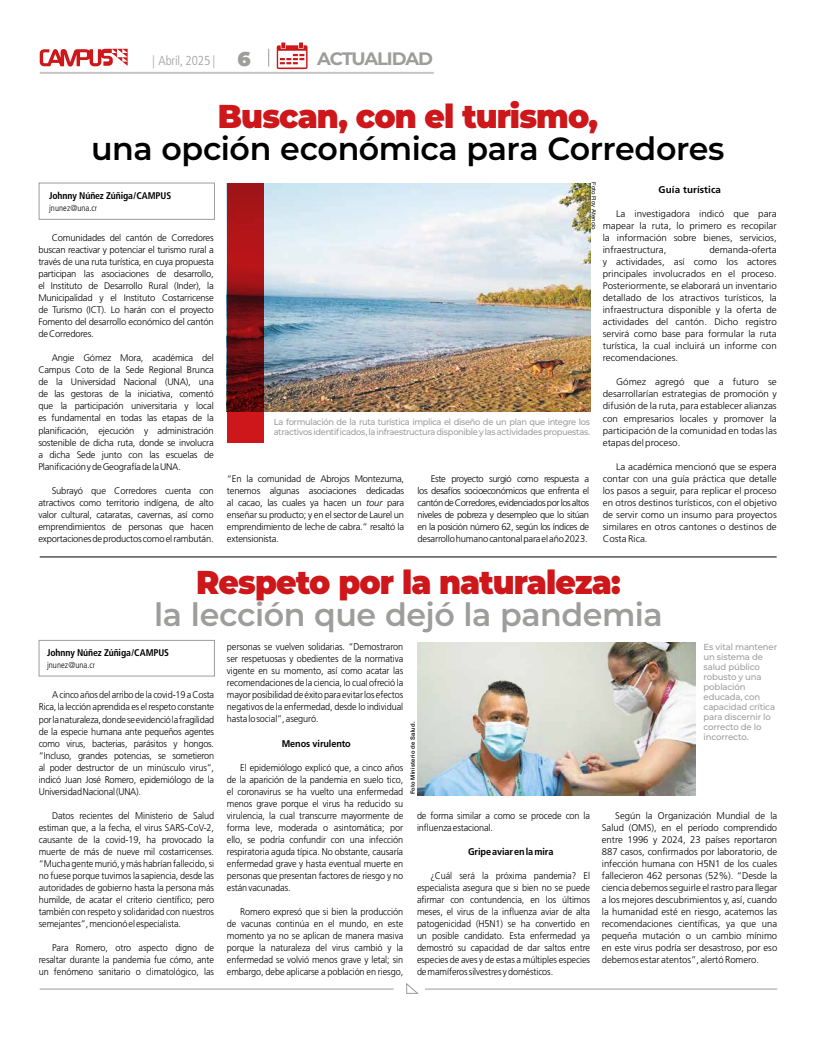
<style>
.page{position:relative;width:817px;height:1044px;background:#fff}
.page>*{position:absolute;margin:0;border:0;box-sizing:border-box;transform-origin:0 0}
.t1{font:900 33px "Montserrat";letter-spacing:-.03em;color:#cd171a;scale:.95 1}
.t2{font:600 32px "Montserrat";letter-spacing:-.015em;color:#000}
.t3{font:600 32px "Montserrat";letter-spacing:-.015em;color:#9d9d9c}
.t4{font:700 18px "Montserrat";letter-spacing:-.065em;color:#9d9d9c}
.t5{font:300 condensed 13px "Frutiger";letter-spacing:-.01em;color:#9d9d9c}
.t6{font:300 9.7px/12px "Frutiger";letter-spacing:-.01em;color:#000;text-align:justify;scale:.94 1}
.t7{font:300 9.7px/12px "Frutiger";letter-spacing:-.01em;color:#000;text-align:justify}
.t8{font:700 condensed 9.7px "Frutiger";letter-spacing:-.005em;color:#000}
.t9{font:700 9.7px "Frutiger";letter-spacing:-.01em;color:#000;scale:.94 1}
.t10{font:700 9.7px "Frutiger";letter-spacing:.01em;color:#000}
.t11{font:300 9.5px/12px "Frutiger";letter-spacing:-.02em;color:#000;text-align:justify}
.t12{font:500 8.7px/9.7px "Montserrat";letter-spacing:-.03em;color:#9d9d9c;scale:.95 1}
.t13{font:500 8.7px/10px "Montserrat";letter-spacing:-.03em;color:#9d9d9c}
.t14{font:300 condensed 8.7px "Frutiger";letter-spacing:.005em;color:#000}
.t15{font:6px "Helvetica Neue";letter-spacing:.02em;color:#000}
.t16{font:500 5.8px "Helvetica Neue";letter-spacing:.045em;color:#000}
.s1{font-family:"Montserrat";font-weight:900;font-stretch:normal;font-size:20px}
.s2{font-style:italic}
</style>
<div class="page">
<svg style="left:268px;top:49px;width:1px;height:18px"></svg>
<hr style="left:40px;top:72px;width:394px;height:2px;background:#c6c6c6">
<svg style="left:276px;top:42px;width:31px;height:27px"></svg>
<svg style="left:40px;top:49px;width:88px;height:18px"></svg>
<hr style="left:40px;top:988px;width:353px;height:1px;background:#9d9d9c">
<hr style="left:425px;top:988px;width:352px;height:1px;background:#9d9d9c">
<svg style="left:406px;top:983px;width:12px;height:11px"></svg>
<hr style="left:40px;top:556px;width:736px;height:1px;background:#000">
<div style="left:39px;top:640px;width:176px;height:36px;border:1px solid #9d9d9c"></div>
<div style="left:39px;top:183px;width:176px;height:36px;border:1px solid #9d9d9c"></div>
<img style="left:264px;top:183px;width:326px;height:228px">
<svg style="left:227px;top:183px;width:37px;height:259px;background:#8d1114"></svg>
<img style="left:417px;top:642px;width:277px;height:152px">
<h3 class="t5" style="left:152px;top:53px;width:100px">| Abril, 2025 | <span class="s1">6</span></h3>
<h3 class="t4" style="left:317px;top:46px;width:117px">ACTUALIDAD</h3>
<h1 class="t1" style="left:218px;top:92px;width:401px">Buscan, con el turismo,</h1>
<h2 class="t2" style="left:91px;top:126px;width:634px">una opción económica para Corredores</h2>
<p class="t10" style="left:658px;top:184px;width:64px">Guía turística</p>
<p class="t11" style="left:602px;top:208px;width:175px;text-indent:13px">La investigadora indicó que para mapear la ruta, lo primero es recopilar la información sobre bienes, servicios, infraestructura,</p>
<p class="t15" style="left:598px;top:182px;width:49px;rotate:90deg">Foto Roy Atencio</p>
<p class="t8" style="left:49px;top:190px;width:123px">Johnny Núñez Zúñiga/CAMPUS</p>
<p class="t14" style="left:49px;top:203px;width:50px">jnunez@una.cr</p>
<p class="t11" style="left:38px;top:232px;width:177px;text-indent:13px">Comunidades del cantón de Corredores buscan reactivar y potenciar el turismo rural a través de una ruta turística, en cuya propuesta participan las asociaciones de desarrollo, el Instituto de Desarrollo Rural (Inder), la Municipalidad y el Instituto Costarricense de Turismo (ICT). Lo harán con el proyecto Fomento del desarrollo económico del cantón de Corredores.</p>
<p class="t11" style="left:38px;top:352px;width:177px;text-indent:13px">Angie Gómez Mora, académica del Campus Coto de la Sede Regional Brunca de la Universidad Nacional (UNA), una de las gestoras de la iniciativa, comentó que la participación universitaria y local es fundamental en todas las etapas de la planificación, ejecución y administración sostenible de dicha ruta, donde se involucra a dicha Sede junto con las escuelas de Planificación y de Geografía de la UNA.</p>
<p class="t11" style="left:38px;top:484px;width:177px;text-indent:13px">Subrayó que Corredores cuenta con atractivos como territorio indígena, de alto valor cultural, cataratas, cavernas, así como emprendimientos de personas que hacen exportaciones de productos como el rambután.</p>
<p class="t11" style="left:602px;top:244px;width:175px;text-indent:106px">demanda-oferta y actividades, así como los actores principales involucrados en el proceso.<br>Posteriormente, se elaborará un inventario detallado de los atractivos turísticos, la infraestructura disponible y la oferta de actividades del cantón. Dicho registro servirá como base para formular la ruta turística, la cual incluirá un informe con recomendaciones.</p>
<p class="t11" style="left:602px;top:376px;width:175px;text-indent:13px">Gómez agregó que a futuro se desarrollarían estrategias de promoción y difusión de la ruta, para establecer alianzas con empresarios locales y promover la participación de la comunidad en todas las etapas del proceso.</p>
<p class="t11" style="left:602px;top:460px;width:175px;text-indent:13px">La académica mencionó que se espera contar con una guía práctica que detalle los pasos a seguir, para replicar el proceso en otros destinos turísticos, con el objetivo de servir como un insumo para proyectos similares en otros cantones o destinos de Costa Rica.</p>
<p class="t12" style="left:274px;top:417px;width:334px">La formulación de la ruta turística implica el diseño de un plan que integre los atractivos identificados, la infraestructura disponible y las actividades propuestas.</p>
<p class="t11" style="left:227px;top:472px;width:179px">“En la comunidad de Abrojos Montezuma, tenemos algunas asociaciones dedicadas al cacao, las cuales ya hacen un <span class="s2">tour</span> para enseñar su producto; y en el sector de Laurel un emprendimiento de leche de cabra.” resaltó la extensionista.</p>
<p class="t11" style="left:417px;top:472px;width:173px;text-indent:13px">Este proyecto surgió como respuesta a los desafíos socioeconómicos que enfrenta el cantón de Corredores, evidenciados por los altos niveles de pobreza y desempleo que lo sitúan en la posición número 62, según los índices de desarrollo humano cantonal para el año 2023.</p>
<h1 class="t1" style="left:196px;top:557px;width:448px">Respeto por la naturaleza:</h1>
<h2 class="t3" style="left:154px;top:591px;width:509px">la lección que dejó la pandemia</h2>
<p class="t8" style="left:47px;top:646px;width:123px">Johnny Núñez Zúñiga/CAMPUS</p>
<p class="t14" style="left:47px;top:659px;width:50px">jnunez@una.cr</p>
<p class="t6" style="left:39px;top:689px;width:188px;text-indent:13px">A cinco años del arribo de la covid-19 a Costa Rica, la lección aprendida es el respeto constante por la naturaleza, donde se evidenció la fragilidad de la especie humana ante pequeños agentes como virus, bacterias, parásitos y hongos. “Incluso, grandes potencias, se sometieron al poder destructor de un minúsculo virus”, indicó Juan José Romero, epidemiólogo de la Universidad Nacional (UNA).</p>
<p class="t6" style="left:39px;top:809px;width:188px;text-indent:13px">Datos recientes del Ministerio de Salud estiman que, a la fecha, el virus SARS-CoV-2, causante de la covid-19, ha provocado la muerte de más de nueve mil costarricenses. “Mucha gente murió, y más habrían fallecido, si no fuese porque tuvimos la sapiencia, desde las autoridades de gobierno hasta la persona más humilde, de acatar el criterio científico; pero también con respeto y solidaridad con nuestros semejantes”, mencionó el especialista.</p>
<p class="t6" style="left:39px;top:941px;width:188px;text-indent:13px">Para Romero, otro aspecto digno de resaltar durante la pandemia fue cómo, ante un fenómeno sanitario o climatológico, las</p>
<p class="t6" style="left:227px;top:641px;width:189px">personas se vuelven solidarias. “Demostraron ser respetuosas y obedientes de la normativa vigente en su momento, así como acatar las recomendaciones de la ciencia, lo cual ofreció la mayor posibilidad de éxito para evitar los efectos negativos de la enfermedad, desde lo individual hasta lo social”, aseguró.</p>
<p class="t9" style="left:281px;top:737px;width:75px">Menos virulento</p>
<p class="t6" style="left:227px;top:761px;width:189px;text-indent:13px">El epidemiólogo explicó que, a cinco años de la aparición de la pandemia en suelo tico, el coronavirus se ha vuelto una enfermedad menos grave porque el virus ha reducido su virulencia, la cual transcurre mayormente de forma leve, moderada o asintomática; por ello, se podría confundir con una infección respiratoria aguda típica. No obstante, causaría enfermedad grave y hasta eventual muerte en personas que presentan factores de riesgo y no están vacunadas.</p>
<p class="t6" style="left:227px;top:905px;width:189px;text-indent:13px">Romero expresó que si bien la producción de vacunas continúa en el mundo, en este momento ya no se aplican de manera masiva porque la naturaleza del virus cambió y la enfermedad se volvió menos grave y letal; sin embargo, debe aplicarse a población en riesgo,</p>
<p class="t16" style="left:408px;top:794px;width:74px;rotate:-90deg">Foto Ministerio de Salud.</p>
<p class="t6" style="left:417px;top:809px;width:185px">de forma similar a como se procede con la influenza estacional.</p>
<p class="t9" style="left:468px;top:845px;width:92px">Gripe aviar en la mira</p>
<p class="t6" style="left:417px;top:869px;width:185px;text-indent:13px">¿Cuál será la próxima pandemia? El especialista asegura que si bien no se puede afirmar con contundencia, en los últimos meses, el virus de la influenza aviar de alta patogenicidad (H5N1) se ha convertido en un posible candidato. Esta enfermedad ya demostró su capacidad de dar saltos entre especies de aves y de estas a múltiples especies de mamíferos silvestres y domésticos.</p>
<p class="t13" style="left:703px;top:641px;width:75px">Es vital mantener un sistema de salud público robusto y una población educada, con capacidad crítica para discernir lo correcto de lo incorrecto.</p>
<p class="t7" style="left:601px;top:809px;width:177px;text-indent:13px">Según la Organización Mundial de la Salud (OMS), en el período comprendido entre 1996 y 2024, 23 países reportaron 887 casos, confirmados por laboratorio, de infección humana con H5N1 de los cuales fallecieron 462 personas (52%). “Desde la ciencia debemos seguirle el rastro para llegar a los mejores descubrimientos y, así, cuando la humanidad esté en riesgo, acatemos las recomendaciones científicas, ya que una pequeña mutación o un cambio mínimo en este virus podría ser desastroso, por eso debemos estar atentos”, alertó Romero.</p>
</div>
